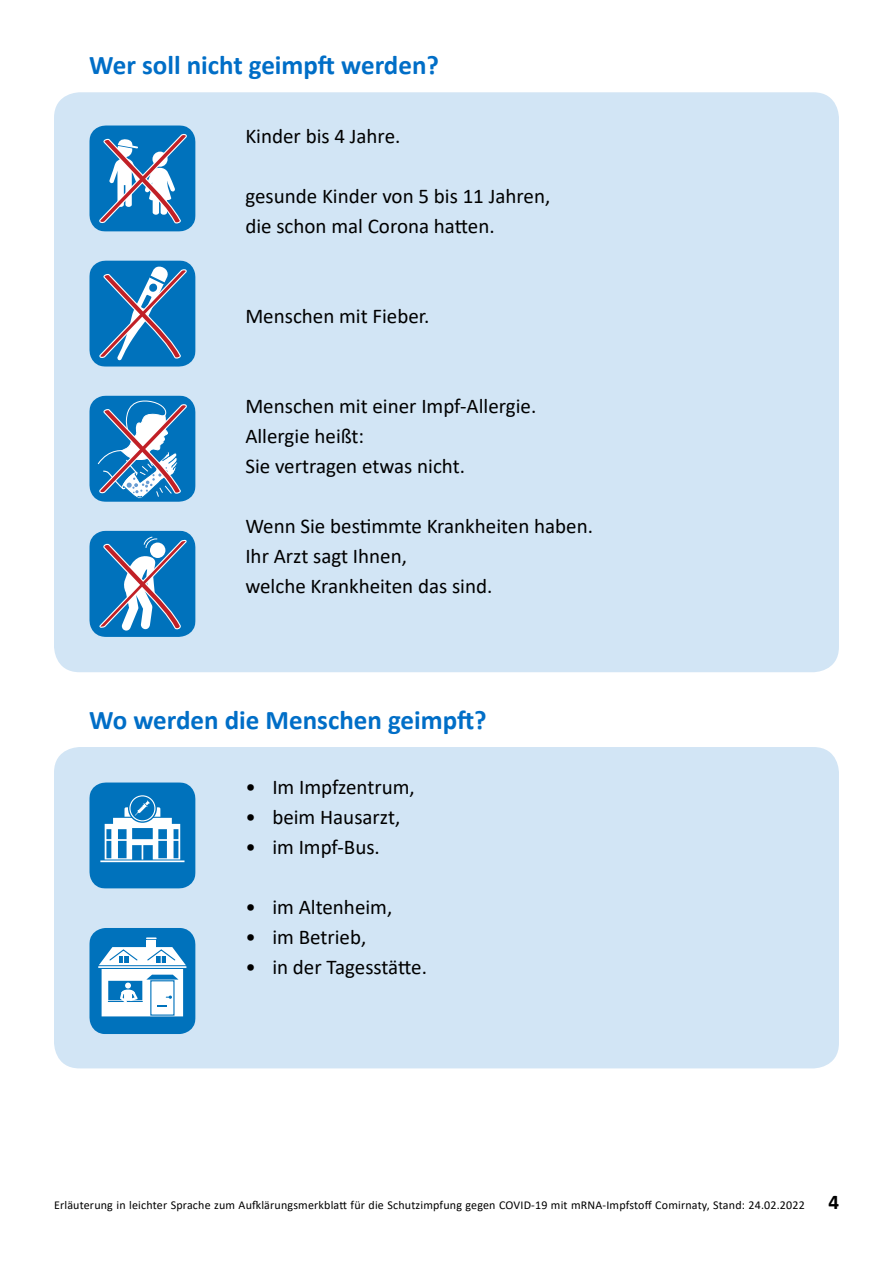
<style>
.page{position:relative;width:893px;height:1263px;background:#fff}
.page>*{position:absolute;margin:0;border:0;box-sizing:border-box;transform-origin:0 0}
.t1{font:700 27px "Calibri";color:#006ec7}
.Fließtext{font:21px/30px "Calibri";color:#000}
.t2{font:700 21px "Calibri";color:#000}
.t3{font:12px "Calibri";letter-spacing:.015em;color:#000}
</style>
<div class="page">
<div style="left:54px;top:92px;width:785px;height:580px;background:#d2e5f5;border-radius:26px"></div>
<svg style="left:89px;top:125px;width:107px;height:107px"></svg>
<svg style="left:89px;top:260px;width:107px;height:107px"></svg>
<svg style="left:89px;top:395px;width:107px;height:107px"></svg>
<svg style="left:89px;top:531px;width:107px;height:106px"></svg>
<div style="left:54px;top:747px;width:785px;height:321px;background:#d2e5f5;border-radius:26px"></div>
<svg style="left:89px;top:782px;width:107px;height:107px"></svg>
<svg style="left:89px;top:928px;width:107px;height:106px"></svg>
<h2 class="t1" style="left:89px;top:46px;width:351px">Wer soll nicht geimpft werden?</h2>
<p class="Fließtext" style="left:245px;top:121px;width:157px">Kinder bis 4 Jahre.</p>
<p class="Fließtext" style="left:245px;top:181px;width:306px">gesunde Kinder von 5 bis 11 Jahren, die schon mal Corona hatten.</p>
<p class="Fließtext" style="left:245px;top:301px;width:186px">Menschen mit Fieber.</p>
<p class="Fließtext" style="left:245px;top:391px;width:292px">Menschen mit einer Impf-Allergie.</p>
<p class="Fließtext" style="left:245px;top:421px;width:120px">Allergie heißt:</p>
<p class="Fließtext" style="left:245px;top:451px;width:221px">Sie vertragen etwas nicht.</p>
<p class="Fließtext" style="left:245px;top:511px;width:349px">Wenn Sie bestimmte Krankheiten haben.</p>
<p class="Fließtext" style="left:245px;top:541px;width:163px">Ihr Arzt sagt Ihnen,</p>
<p class="Fließtext" style="left:245px;top:571px;width:249px">welche Krankheiten das sind.</p>
<h2 class="t1" style="left:89px;top:701px;width:399px">Wo werden die Menschen geimpft?</h2>
<p class="Fließtext" style="left:245px;top:771px;width:171px">• Im Impfzentrum,</p>
<p class="Fließtext" style="left:245px;top:801px;width:157px">• beim Hausarzt,</p>
<p class="Fließtext" style="left:245px;top:831px;width:136px">• im Impf-Bus.</p>
<p class="Fließtext" style="left:245px;top:891px;width:148px">• im Altenheim,</p>
<p class="Fließtext" style="left:245px;top:921px;width:123px">• im Betrieb,</p>
<p class="Fließtext" style="left:245px;top:951px;width:183px">• in der Tagesstätte.</p>
<p class="t3" style="left:54px;top:1197px;width:752px">Erläuterung in leichter Sprache zum Aufklärungsmerkblatt für die Schutzimpfung gegen COVID-19 mit mRNA-Impfstoff Comirnaty, Stand: 24.02.2022</p>
<p class="t2" style="left:828px;top:1187px;width:12px">4</p>
</div>
